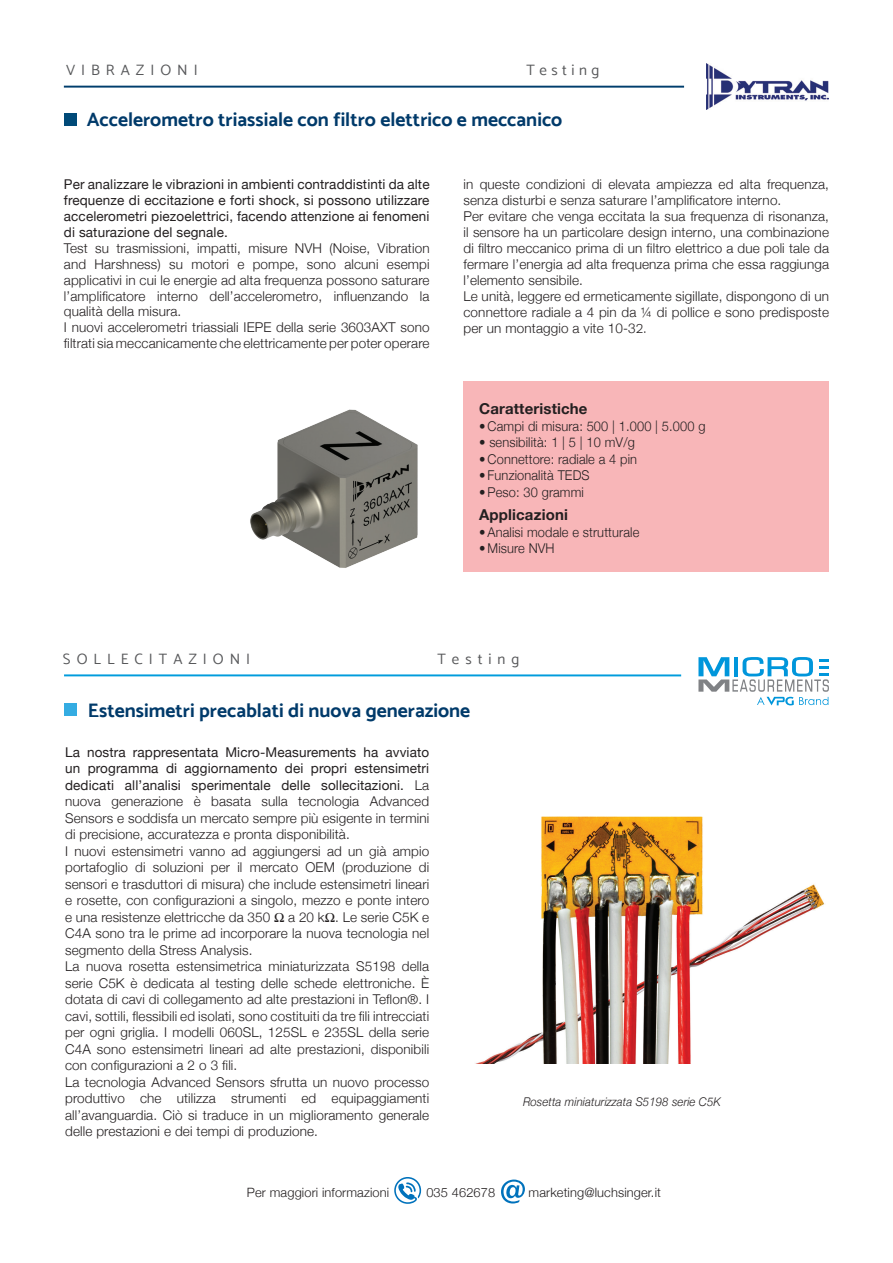
<style>
.page{position:relative;width:893px;height:1263px;background:#fff}
.page>*{position:absolute;margin:0;border:0;box-sizing:border-box;transform-origin:0 0}
.t1{font:700 19.5px "Catamaran";color:#003a6a}
.t2{font:15px "Catamaran";letter-spacing:.4em;color:#57585a}
.t3{font:700 15px "Helvetica Neue";letter-spacing:.01em;color:#231f20}
.t4{font:15px "Catamaran";letter-spacing:.3em;color:#57585a}
.t5{font:300 13.5px/16.5px "Helvetica Neue";letter-spacing:.01em;color:#231f20;text-align:justify}
.t6{font:13.5px/16.5px "Helvetica Neue";letter-spacing:.01em;color:#231f20;text-align:justify}
.t7{font:300 13.5px "Helvetica Neue";letter-spacing:.01em;color:#231f20;scale:.95 1}
.t8{font:300 12.9px "Helvetica Neue";letter-spacing:.01em;color:#231f20}
.t9{font:italic 300 12px "Helvetica Neue";letter-spacing:.01em;color:#231f20;scale:.95 1}
.s1{font-family:"Stevie Sans"}
.s2{font-weight:300}
</style>
<div class="page">
<svg style="left:394px;top:1177px;width:27px;height:27px"></svg>
<svg style="left:501px;top:1179px;width:24px;height:24px"></svg>
<div style="left:463px;top:381px;width:366px;height:190px;background:#f8b6b8"></div>
<hr style="left:64px;top:86px;width:620px;height:2px;background:#003e6d">
<img style="left:707px;top:64px;width:122px;height:45px">
<div style="left:64px;top:113px;width:13px;height:13px;background:#004a78"></div>
<img style="left:250px;top:409px;width:168px;height:159px">
<hr style="left:64px;top:674px;width:617px;height:2px;background:#019cdc">
<div style="left:64px;top:703px;width:13px;height:13px;background:#34ace2"></div>
<img style="left:478px;top:816px;width:347px;height:247px">
<svg style="left:698px;top:657px;width:131px;height:48px"></svg>
<p class="t2" style="left:66px;top:61px;width:133px">VIBRAZIONI</p>
<p class="t4" style="left:526px;top:61px;width:74px">Testing</p>
<p class="t1" style="left:87px;top:108px;width:477px">Accelerometro triassiale con filtro elettrico e meccanico</p>
<p class="t6" style="left:64px;top:175px;width:367px;line-height:15.9px">Per analizzare le vibrazioni in ambienti contraddistinti da alte frequenze di eccitazione e forti shock, si possono utilizzare accelerometri piezoelettrici, facendo attenzione ai fenomeni di saturazione del segnale.</p>
<p class="t5" style="left:64px;top:240px;width:367px;line-height:15.9px">Test su trasmissioni, impatti, misure NVH (Noise, Vibration and Harshness) su motori e pompe, sono alcuni esempi applicativi in cui le energie ad alta frequenza possono saturare l’amplificatore interno dell’accelerometro, influenzando la qualità della misura.</p>
<p class="t5" style="left:64px;top:319px;width:367px;line-height:15.9px">I nuovi accelerometri triassiali IEPE della serie 3603AXT sono filtrati sia meccanicamente che elettricamente per poter operare</p>
<p class="t5" style="left:463px;top:176px;width:367px;line-height:15.9px">in queste condizioni di elevata ampiezza ed alta frequenza, senza disturbi e senza saturare l’amplificatore interno.</p>
<p class="t5" style="left:463px;top:208px;width:367px;line-height:15.9px">Per evitare che venga eccitata la sua frequenza di risonanza, il sensore ha un particolare design interno, una combinazione di filtro meccanico prima di un filtro elettrico a due poli tale da fermare l’energia ad alta frequenza prima che essa raggiunga l’elemento sensibile.</p>
<p class="t5" style="left:463px;top:288px;width:367px;line-height:15.9px">Le unità, leggere ed ermeticamente sigillate, dispongono di un connettore radiale a 4 pin da ¼ di pollice e sono predisposte per un montaggio a vite 10-3<span class="s1">2.</span></p>
<p class="t3" style="left:479px;top:400px;width:110px">Caratteristiche</p>
<p class="t7" style="left:479px;top:418px;width:240px">• Campi di misura: 500 | 1.000 | 5.000 g</p>
<p class="t7" style="left:479px;top:434px;width:165px">• sensibilità: 1 | 5 | 10 mV/g</p>
<p class="t7" style="left:479px;top:451px;width:168px">• Connettore: radiale a 4 pin</p>
<p class="t7" style="left:479px;top:467px;width:118px">• Funzionalità TEDS</p>
<p class="t7" style="left:479px;top:484px;width:112px">• Peso: 30 grammi</p>
<p class="t3" style="left:479px;top:506px;width:90px">Applicazioni</p>
<p class="t7" style="left:479px;top:524px;width:170px">• Analisi modale e strutturale</p>
<p class="t7" style="left:479px;top:540px;width:81px">• Misure NVH</p>
<p class="t2" style="left:63px;top:650px;width:189px">SOLLECITAZIONI</p>
<p class="t2" style="left:437px;top:650px;width:83px">Testing</p>
<p class="t1" style="left:88px;top:698px;width:384px">Estensimetri precablati di nuova generazione</p>
<p class="t6" style="left:65px;top:743px;width:366px">La nostra rappresentata Micro-Measurements ha avviato un programma di aggiornamento dei propri estensimetri dedicati all’analisi sperimentale delle sollecitazioni. <span class="s2">La nuova generazione è basata sulla tecnologia Advanced Sensors e soddisfa un mercato sempre più esigente in termini di precisione, accuratezza e pronta disponibilità.</span></p>
<p class="t5" style="left:65px;top:842px;width:366px">I nuovi estensimetri vanno ad aggiungersi ad un già ampio portafoglio di soluzioni per il mercato OEM (produzione di sensori e trasduttori di misura) che include estensimetri lineari e rosette, con configurazioni a singolo, mezzo e ponte intero e una resistenze elettricche da 350 Ω a 20 kΩ. Le serie C5K e C4A sono tra le prime ad incorporare la nuova tecnologia nel segmento della Stress Analysis.</p>
<p class="t5" style="left:65px;top:958px;width:366px">La nuova rosetta estensimetrica miniaturizzata S5198 della serie C5K è dedicata al testing delle schede elettroniche. È dotata di cavi di collegamento ad alte prestazioni in Teflon®. I cavi, sottili, flessibili ed isolati, sono costituiti da tre fili intrecciati per ogni griglia. I modelli 060SL, 125SL e 235SL della serie C4A sono estensimetri lineari ad alte prestazioni, disponibili con configurazioni a 2 o 3 fili.</p>
<p class="t5" style="left:65px;top:1073px;width:366px">La tecnologia Advanced Sensors sfrutta un nuovo processo produttivo che utilizza strumenti ed equipaggiamenti all’avanguardia. Ciò si traduce in un miglioramento generale delle prestazioni e dei tempi di produzione.</p>
<p class="t9" style="left:523px;top:1093px;width:210px">Rosetta miniaturizzata S5198 serie C5K</p>
<p class="t8" style="left:247px;top:1184px;width:144px">Per maggiori informazioni</p>
<p class="t8" style="left:426px;top:1184px;width:70px">035 462678</p>
<p class="t8" style="left:529px;top:1184px;width:134px">marketing@luchsinger.it</p>
</div>
